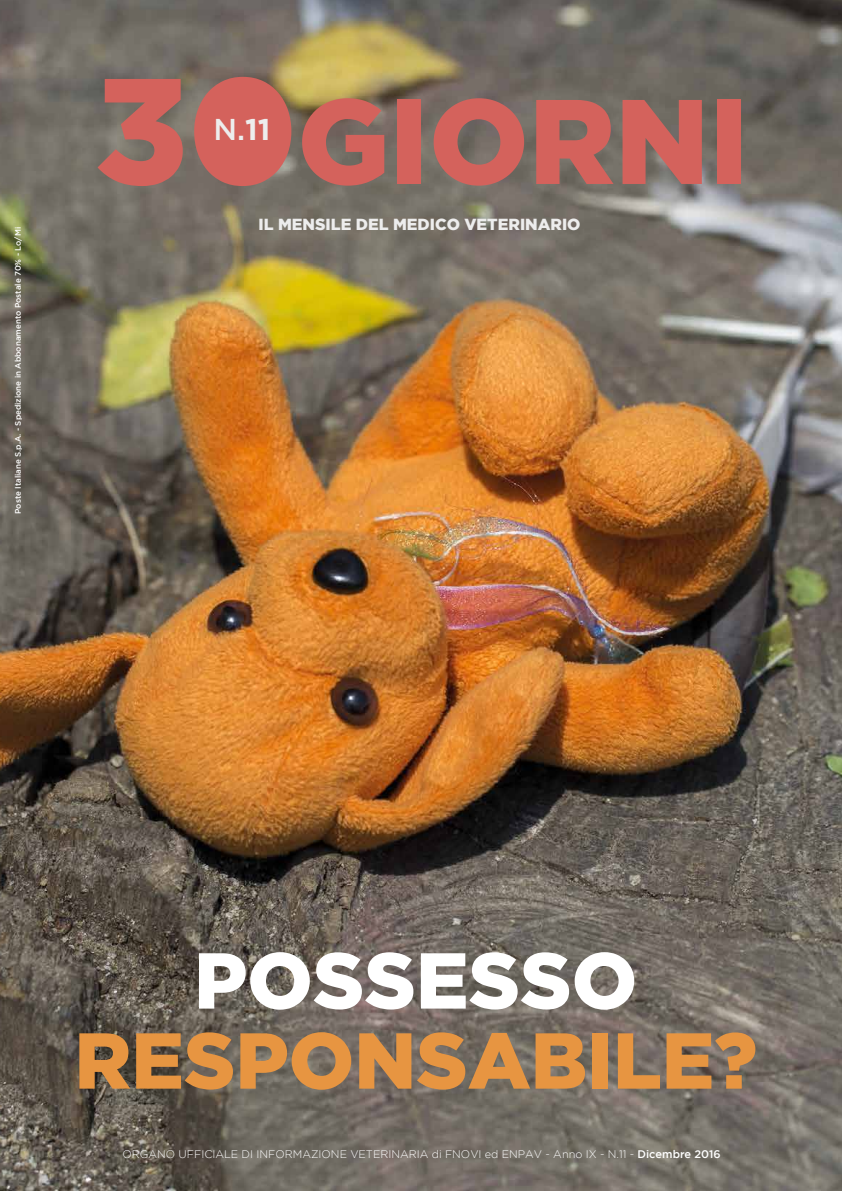
<style>
.page{position:relative;width:842px;height:1191px;background:#fff}
.page>*{position:absolute;margin:0;border:0;box-sizing:border-box;transform-origin:0 0}
.t1{font:900 120px "Gotham";color:#d4625c}
.t2{font:900 79px "Gotham";color:#e79541}
.t3{font:900 79px "Gotham";color:#fff}
.t4{font:500 30px "Gotham";color:#ededed}
.t5{font:900 16px "Gotham";color:#ededed}
.t6{font:300 11px "Gotham";color:#fff}
.t7{font:500 8px "Gotham";color:#fff}
.s1{font-size:150px}
.s2{font-weight:700}
.s3{font-weight:500}
</style>
<div class="page">
<img style="left:0;top:0;width:842px;height:1191px">
<div style="left:211px;top:97px;width:63px;height:67px;background:#d4625c;border-radius:50%"></div>
<div style="left:210px;top:97px;width:65px;height:67px;border:1px solid #d4625c;border-radius:50%"></div>
<p class="t7" style="left:13px;top:514px;width:288px;rotate:-90deg">Poste Italiane S.p.A. - Spedizione in Abbonamento Postale 70% - Lo/Mi</p>
<h1 class="t1" style="left:95px;top:72px;width:655px"><span class="s1">30</span>GIORNI</h1>
<h3 class="t4" style="left:213px;top:113px;width:59px">N.<span class="s2">11</span></h3>
<h3 class="t5" style="left:259px;top:215px;width:324px">IL MENSILE DEL MEDICO VETERINARIO</h3>
<h2 class="t3" style="left:194px;top:935px;width:445px">POSSESSO</h2>
<h2 class="t2" style="left:74px;top:1015px;width:684px">RESPONSABILE?</h2>
<p class="t6" style="left:123px;top:1148px;width:600px">ORGANO UFFICIALE DI INFORMAZIONE VETERINARIA di FNOVI ed ENPAV - Anno IX - N.11 - <span class="s3">Dicembre 2016</span></p>
</div>
